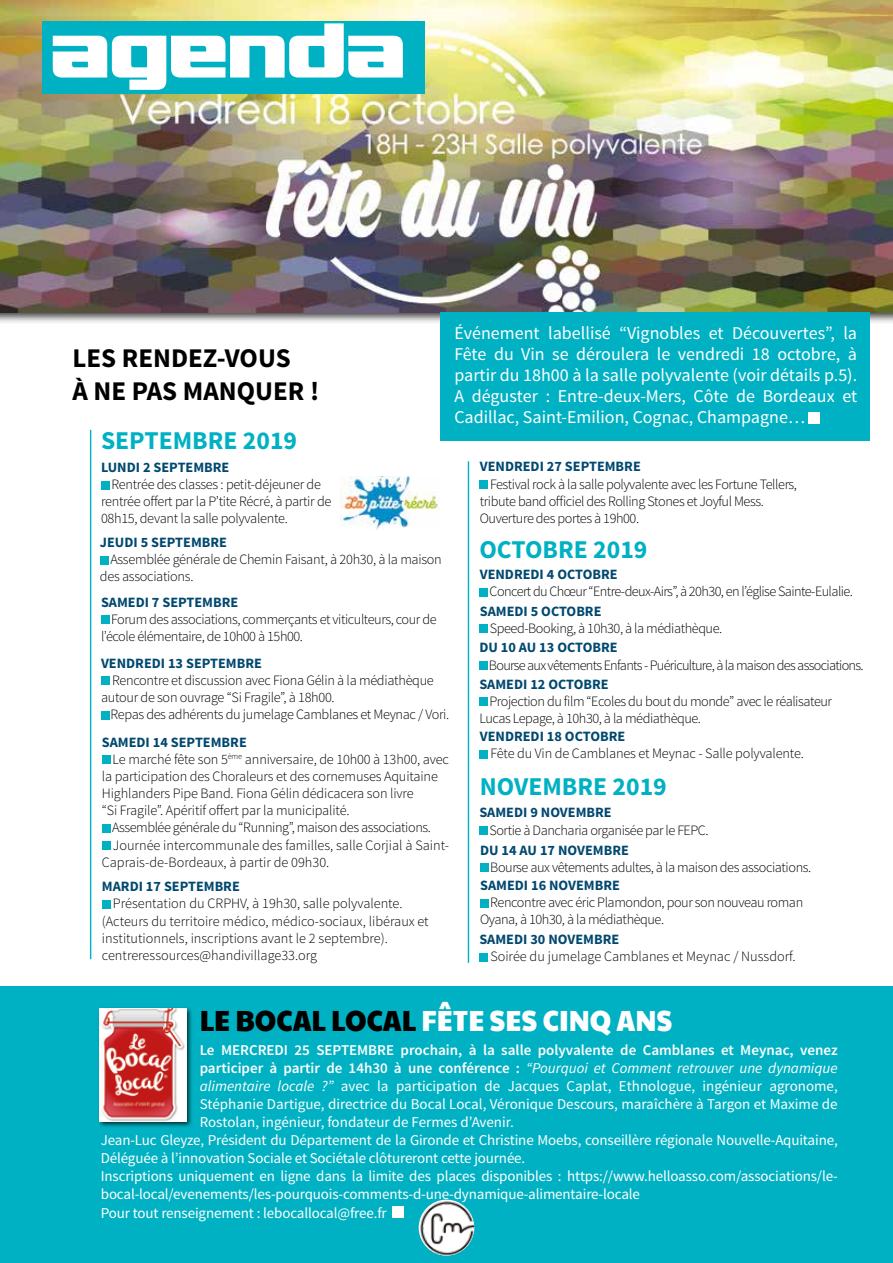
<style>
.page{position:relative;width:893px;height:1263px;background:#fff}
.page>*{position:absolute;margin:0;border:0;box-sizing:border-box;transform-origin:0 0}
.t1{font:700 72px "Interceptor";letter-spacing:.04em;color:#fff}
.t2{font:29.1px "Paytone One";color:#fff;scale:.93 1}
.t3{font:700 27px/32.4px "Source Sans Pro";color:#000}
.t4{font:700 25.65px "Source Sans Pro";color:#00b1c3}
.t5{font:18px/21px "Source Sans Pro";color:#fff;text-align:justify}
.t6{font:15px "Source Sans Pro";letter-spacing:-.01em;color:#fff}
.t7{font:600 15px "Source Sans Pro";color:#fff}
.t8{font:300 14.25px/17.1px "Source Sans Pro";letter-spacing:-.025em;color:#000}
.t9{font:300 14.25px/17.1px "Source Sans Pro";color:#000}
.t10{font:700 14.25px "Source Sans Pro";color:#00486f}
.t11{font:300 14.25px "Source Sans Pro";letter-spacing:-.05em;color:#000}
.s1{color:#000}
.s2{font-weight:400;font-style:italic}
.s3{font-style:italic}
</style>
<div class="page">
<div style="left:0;top:9px;width:893px;height:316px;background:#000;opacity:.75"></div>
<img style="left:0;top:16px;width:893px;height:296px">
<img style="left:0;top:0;width:893px;height:16px">
<div style="left:43px;top:21px;width:382px;height:73px;background:#00b1c3"></div>
<div style="left:0;top:986px;width:893px;height:277px;background:#00b1c3"></div>
<div style="left:97px;top:1006px;width:97px;height:122px;background:#000;opacity:.75"></div>
<img style="left:100px;top:1009px;width:87px;height:112px">
<hr style="left:90px;top:430px;width:1px;height:529px;background:#00b1c3">
<hr style="left:468px;top:461px;width:1px;height:502px;background:#00b1c3">
<img style="left:419px;top:1199px;width:55px;height:56px;border-radius:28px">
<div style="left:440px;top:312px;width:430px;height:129px;background:#00b1c3"></div>
<div style="left:809px;top:412px;width:11px;height:11px;background:#fff"></div>
<div style="left:101px;top:615px;width:8px;height:9px;background:#00b1c3"></div>
<div style="left:101px;top:481px;width:8px;height:8px;background:#00b1c3"></div>
<div style="left:393px;top:1206px;width:11px;height:12px;background:#fff"></div>
<div style="left:102px;top:756px;width:8px;height:8px;background:#00b1c3"></div>
<div style="left:102px;top:824px;width:8px;height:8px;background:#00b1c3"></div>
<div style="left:102px;top:841px;width:8px;height:8px;background:#00b1c3"></div>
<div style="left:480px;top:480px;width:8px;height:8px;background:#00b1c3"></div>
<div style="left:479px;top:953px;width:9px;height:8px;background:#00b1c3"></div>
<div style="left:102px;top:900px;width:8px;height:8px;background:#00b1c3"></div>
<div style="left:480px;top:588px;width:8px;height:8px;background:#00b1c3"></div>
<div style="left:479px;top:661px;width:9px;height:9px;background:#00b1c3"></div>
<div style="left:480px;top:864px;width:8px;height:8px;background:#00b1c3"></div>
<div style="left:479px;top:826px;width:9px;height:8px;background:#00b1c3"></div>
<img style="left:340px;top:476px;width:99px;height:54px">
<div style="left:101px;top:677px;width:8px;height:8px;background:#00b1c3"></div>
<div style="left:101px;top:711px;width:8px;height:8px;background:#00b1c3"></div>
<div style="left:479px;top:698px;width:9px;height:8px;background:#00b1c3"></div>
<div style="left:480px;top:899px;width:8px;height:8px;background:#00b1c3"></div>
<div style="left:100px;top:556px;width:8px;height:8px;background:#00b1c3"></div>
<div style="left:480px;top:625px;width:8px;height:8px;background:#00b1c3"></div>
<div style="left:480px;top:750px;width:8px;height:8px;background:#00b1c3"></div>
<h1 class="t1" style="left:54px;top:2px;width:353px">agenda</h1>
<h3 class="t3" style="left:73px;top:343px;width:248px">LES RENDEZ-VOUS<br>À NE PAS MANQUER !</h3>
<h3 class="t4" style="left:101px;top:424px;width:198px">SEPTEMBRE 2019</h3>
<p class="t10" style="left:101px;top:458px;width:130px">LUNDI 2 SEPTEMBRE</p>
<p class="t8" style="left:101px;top:476px;width:232px;text-indent:10px">Rentrée des classes : petit-déjeuner de rentrée offert par la P’tite Récré, à partir de<br>08h15, devant la salle polyvalente.</p>
<p class="t5" style="left:454px;top:323px;width:404px">Événement labellisé “Vignobles et Découvertes”, la Fête du Vin se déroulera le vendredi 18 octobre, à partir du 18h00 à la salle polyvalente (voir détails p.5).<br>A déguster : Entre-deux-Mers, Côte de Bordeaux et Cadillac, Saint-Emilion, Cognac, Champagne…</p>
<p class="t10" style="left:480px;top:457px;width:162px">VENDREDI 27 SEPTEMBRE</p>
<p class="t8" style="left:480px;top:475px;width:319px;text-indent:10px">Festival rock à la salle polyvalente avec les Fortune Tellers, tribute band officiel des Rolling Stones et Joyful Mess.<br>Ouverture des portes à 19h00.</p>
<p class="t10" style="left:100px;top:533px;width:129px">JEUDI 5 SEPTEMBRE</p>
<p class="t8" style="left:100px;top:551px;width:343px;text-indent:10px">Assemblée générale de Chemin Faisant, à 20h30, à la maison des associations.</p>
<p class="t10" style="left:101px;top:593px;width:139px">SAMEDI 7 SEPTEMBRE</p>
<p class="t8" style="left:101px;top:610px;width:337px;text-indent:10px">Forum des associations, commerçants et viticulteurs, cour de l’école élémentaire, de 10h00 à 15h00.</p>
<p class="t10" style="left:101px;top:654px;width:162px">VENDREDI 13 SEPTEMBRE</p>
<p class="t8" style="left:101px;top:672px;width:334px;text-indent:11px">Rencontre et discussion avec Fiona Gélin à la médiathèque autour de son ouvrage “Si Fragile”, à 18h00.</p>
<p class="t8" style="left:111px;top:706px;width:340px">Repas des adhérents du jumelage Camblanes et Meynac / Vori.</p>
<p class="t10" style="left:102px;top:733px;width:146px">SAMEDI 14 SEPTEMBRE</p>
<p class="t8" style="left:113px;top:751px;width:338px">Le marché fête son 5<sup>ème</sup> anniversaire, de 10h00 à 13h00, avec</p>
<p class="t8" style="left:102px;top:768px;width:337px">la participation des Choraleurs et des cornemuses Aquitaine</p>
<p class="t8" style="left:102px;top:785px;width:313px">Highlanders Pipe Band. Fiona Gélin dédicacera son livre</p>
<p class="t8" style="left:102px;top:802px;width:249px">“Si Fragile”. Apéritif offert par la municipalité.</p>
<p class="t8" style="left:112px;top:819px;width:320px">Assemblée générale du “Running”, maison des associations.</p>
<p class="t9" style="left:113px;top:836px;width:338px">Journée intercommunale des familles, salle Corjial à Saint-</p>
<p class="t9" style="left:102px;top:853px;width:229px">Caprais-de-Bordeaux, à partir de 09h30.</p>
<p class="t10" style="left:102px;top:877px;width:139px">MARDI 17 SEPTEMBRE</p>
<p class="t9" style="left:102px;top:895px;width:328px;text-indent:11px">Présentation du CRPHV, à 19h30, salle polyvalente. (Acteurs du territoire médico, médico-sociaux, libéraux et institutionnels, inscriptions avant le 2 septembre). centreressources@handivillage33.org</p>
<h3 class="t4" style="left:479px;top:533px;width:170px">OCTOBRE 2019</h3>
<p class="t10" style="left:480px;top:565px;width:139px">VENDREDI 4 OCTOBRE</p>
<p class="t8" style="left:490px;top:583px;width:365px">Concert du Chœur “Entre-deux-Airs”, à 20h30, en l’église Sainte-Eulalie.</p>
<p class="t10" style="left:480px;top:602px;width:123px">SAMEDI 5 OCTOBRE</p>
<p class="t8" style="left:490px;top:620px;width:234px">Speed-Booking, à 10h30, à la médiathèque.</p>
<p class="t10" style="left:479px;top:639px;width:140px">DU 10 AU 13 OCTOBRE</p>
<p class="t11" style="left:489px;top:656px;width:376px">Bourse aux vêtements Enfants - Puériculture, à la maison des associations.</p>
<p class="t10" style="left:479px;top:675px;width:131px">SAMEDI 12 OCTOBRE</p>
<p class="t8" style="left:479px;top:693px;width:354px;text-indent:10px">Projection du film “Ecoles du bout du monde” avec le réalisateur<br>Lucas Lepage, à 10h30, à la médiathèque.</p>
<p class="t10" style="left:480px;top:727px;width:147px">VENDREDI 18 OCTOBRE</p>
<p class="t8" style="left:491px;top:745px;width:315px">Fête du Vin de Camblanes et Meynac - Salle polyvalente.</p>
<h3 class="t4" style="left:480px;top:770px;width:189px">NOVEMBRE 2019</h3>
<p class="t10" style="left:479px;top:803px;width:134px">SAMEDI 9 NOVEMBRE</p>
<p class="t8" style="left:490px;top:821px;width:220px">Sortie à Dancharia organisée par le FEPC.</p>
<p class="t10" style="left:480px;top:841px;width:150px">DU 14 AU 17 NOVEMBRE</p>
<p class="t8" style="left:490px;top:859px;width:322px">Bourse aux vêtements adultes, à la maison des associations.</p>
<p class="t10" style="left:480px;top:876px;width:141px">SAMEDI 16 NOVEMBRE</p>
<p class="t8" style="left:480px;top:894px;width:325px;text-indent:10px">Rencontre avec éric Plamondon, pour son nouveau roman<br>Oyana, à 10h30, à la médiathèque.</p>
<p class="t10" style="left:479px;top:930px;width:141px">SAMEDI 30 NOVEMBRE</p>
<p class="t9" style="left:490px;top:948px;width:307px">Soirée du jumelage Camblanes et Meynac / Nussdorf.</p>
<h2 class="t2" style="left:200px;top:997px;width:510px"><span class="s1">LE BOCAL LOCAL</span> FÊTE SES CINQ ANS</h2>
<p class="t7" style="left:200px;top:1041px;width:639px">Le MERCREDI 25 SEPTEMBRE prochain, à la salle polyvalente de Camblanes et Meynac, venez</p>
<p class="t7" style="left:200px;top:1059px;width:639px">participer à partir de 14h30 à une conférence : <span class="s2">“Pourquoi et Comment retrouver une dynamique</span></p>
<p class="t6" style="left:200px;top:1077px;width:639px"><span class="s3">alimentaire locale ?”</span> avec la participation de Jacques Caplat, Ethnologue, ingénieur agronome,</p>
<p class="t6" style="left:200px;top:1095px;width:639px">Stéphanie Dartigue, directrice du Bocal Local, Véronique Descours, maraîchère à Targon et Maxime de</p>
<p class="t6" style="left:200px;top:1113px;width:316px">Rostolan, ingénieur, fondateur de Fermes d’Avenir.</p>
<p class="t6" style="left:101px;top:1131px;width:738px">Jean-Luc Gleyze, Président du Département de la Gironde et Christine Moebs, conseillère régionale Nouvelle-Aquitaine,</p>
<p class="t6" style="left:101px;top:1149px;width:426px">Déléguée à l’innovation Sociale et Sociétale clôtureront cette journée.</p>
<p class="t6" style="left:101px;top:1167px;width:738px">Inscriptions uniquement en ligne dans la limite des places disponibles : https://www.helloasso.com/associations/le-</p>
<p class="t6" style="left:101px;top:1185px;width:541px">bocal-local/evenements/les-pourquois-comments-d-une-dynamique-alimentaire-locale</p>
<p class="t6" style="left:101px;top:1204px;width:287px">Pour tout renseignement : lebocallocal@free.fr</p>
</div>
